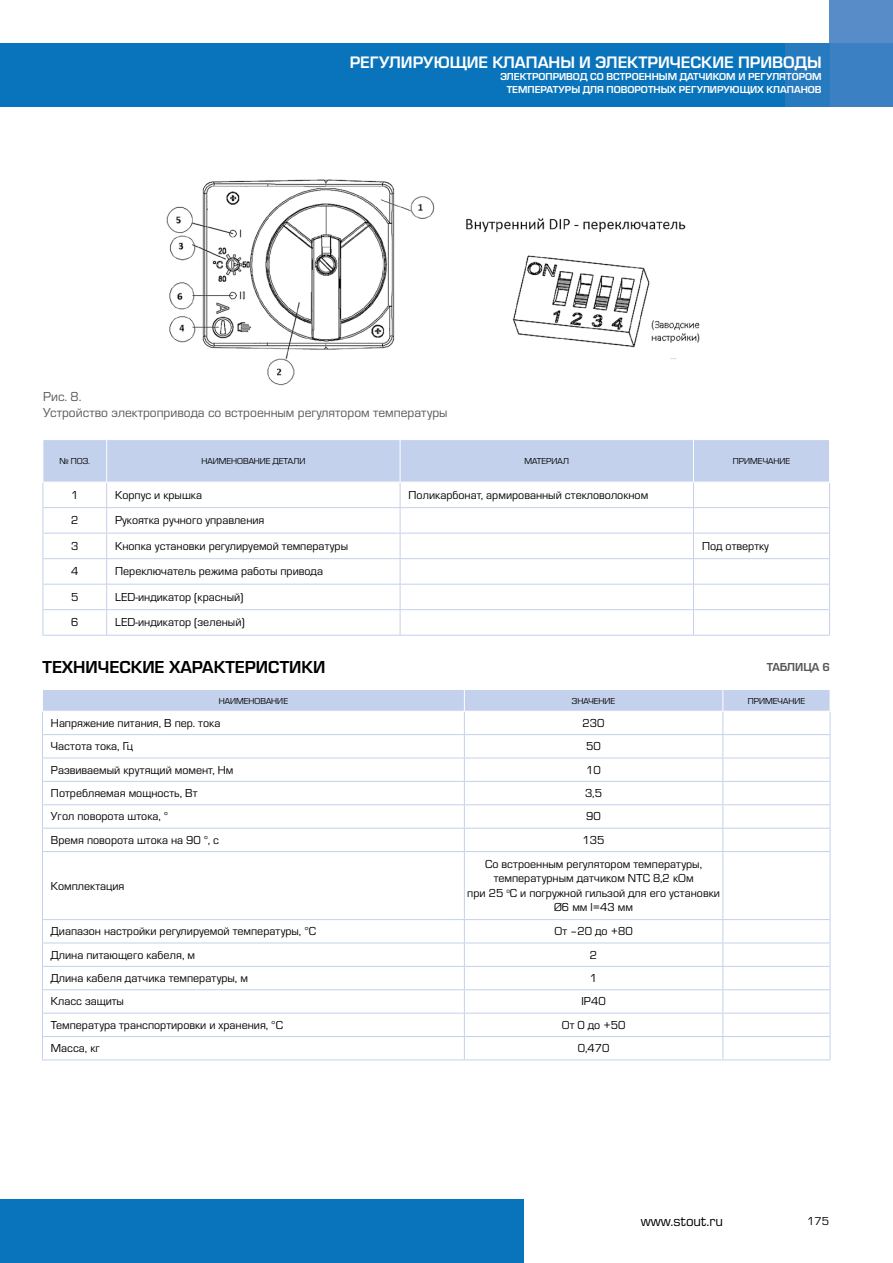
<style>
.page{position:relative;width:893px;height:1263px;background:#fff}
.page>*{position:absolute;margin:0;border:0;box-sizing:border-box;transform-origin:0 0}
.t1{font:700 18px "Eurostile";color:#000}
.t2{font:700 17.25px "Eurostile";color:#fff}
.t3{font:15px "Eurostile";color:#000}
.t4{font:13.5px/16.2px "Eurostile";color:#575756}
.t5{font:12px/14.4px "Eurostile";color:#000;text-align:center}
.t6{font:700 12px "Eurostile";color:#575756}
.t7{font:700 10.5px/12.6px "Eurostile";color:#fff;text-align:right}
.t8{font:9px "Eurostile";color:#000}
</style>
<div class="page">
<div style="left:0;top:1199px;width:523px;height:64px;background:#0974bb"></div>
<div style="left:829px;top:0;width:64px;height:44px;background:#578cc9"></div>
<div style="left:829px;top:44px;width:64px;height:63px;background:#3a80c2"></div>
<div style="left:0;top:44px;width:785px;height:63px;background:#0974bb"></div>
<div style="left:785px;top:44px;width:44px;height:63px;background:#287abe"></div>
<img style="left:166px;top:179px;width:534px;height:207px">
<svg style="left:43px;top:440px;width:787px;height:195px"></svg>
<hr style="left:43px;top:635px;width:64px;height:1px;background:#c4d1ec">
<hr style="left:107px;top:635px;width:293px;height:1px;background:#c4d1ec">
<hr style="left:400px;top:635px;width:293px;height:1px;background:#c4d1ec">
<hr style="left:693px;top:635px;width:137px;height:1px;background:#c4d1ec">
<hr style="left:43px;top:440px;width:1px;height:42px;background:#fff">
<hr style="left:106px;top:440px;width:1px;height:42px;background:#fff">
<hr style="left:400px;top:440px;width:1px;height:42px;background:#fff">
<hr style="left:693px;top:440px;width:1px;height:42px;background:#fff">
<hr style="left:829px;top:440px;width:1px;height:42px;background:#fff">
<hr style="left:43px;top:482px;width:64px;height:1px;background:#fff">
<hr style="left:107px;top:482px;width:293px;height:1px;background:#fff">
<hr style="left:400px;top:482px;width:293px;height:1px;background:#fff">
<hr style="left:693px;top:482px;width:137px;height:1px;background:#fff">
<hr style="left:42px;top:851px;width:422px;height:1px;background:#c4d1ec">
<hr style="left:42px;top:852px;width:1px;height:67px;background:#c4d1ec">
<hr style="left:464px;top:851px;width:259px;height:1px;background:#c4d1ec">
<hr style="left:464px;top:852px;width:1px;height:67px;background:#c4d1ec">
<hr style="left:723px;top:851px;width:107px;height:1px;background:#c4d1ec">
<hr style="left:722px;top:852px;width:1px;height:67px;background:#c4d1ec">
<hr style="left:830px;top:852px;width:1px;height:67px;background:#c4d1ec">
<hr style="left:42px;top:919px;width:422px;height:1px;background:#c4d1ec">
<hr style="left:464px;top:919px;width:259px;height:1px;background:#c4d1ec">
<hr style="left:723px;top:919px;width:107px;height:1px;background:#c4d1ec">
<hr style="left:42px;top:942px;width:422px;height:1px;background:#c4d1ec">
<hr style="left:464px;top:942px;width:259px;height:1px;background:#c4d1ec">
<hr style="left:723px;top:942px;width:107px;height:1px;background:#c4d1ec">
<hr style="left:42px;top:966px;width:422px;height:1px;background:#c4d1ec">
<hr style="left:464px;top:966px;width:259px;height:1px;background:#c4d1ec">
<hr style="left:723px;top:966px;width:107px;height:1px;background:#c4d1ec">
<hr style="left:42px;top:989px;width:422px;height:1px;background:#c4d1ec">
<hr style="left:464px;top:989px;width:259px;height:1px;background:#c4d1ec">
<hr style="left:723px;top:989px;width:107px;height:1px;background:#c4d1ec">
<hr style="left:42px;top:1013px;width:422px;height:1px;background:#c4d1ec">
<hr style="left:464px;top:1013px;width:259px;height:1px;background:#c4d1ec">
<hr style="left:723px;top:1013px;width:107px;height:1px;background:#c4d1ec">
<hr style="left:42px;top:1036px;width:422px;height:1px;background:#c4d1ec">
<svg style="left:42px;top:920px;width:1px;height:139px"></svg>
<hr style="left:464px;top:1036px;width:259px;height:1px;background:#c4d1ec">
<svg style="left:464px;top:920px;width:1px;height:139px"></svg>
<hr style="left:723px;top:1036px;width:107px;height:1px;background:#c4d1ec">
<svg style="left:722px;top:920px;width:1px;height:139px"></svg>
<svg style="left:830px;top:920px;width:1px;height:139px"></svg>
<hr style="left:42px;top:1059px;width:422px;height:1px;background:#c4d1ec">
<hr style="left:464px;top:1059px;width:259px;height:1px;background:#c4d1ec">
<hr style="left:723px;top:1059px;width:107px;height:1px;background:#c4d1ec">
<svg style="left:42px;top:690px;width:789px;height:161px"></svg>
<hr style="left:42px;top:711px;width:422px;height:1px;background:#fff">
<hr style="left:464px;top:711px;width:259px;height:1px;background:#fff">
<hr style="left:723px;top:711px;width:107px;height:1px;background:#fff">
<h2 class="t2" style="left:350px;top:53px;width:473px">РЕГУЛИРУЮЩИЕ КЛАПАНЫ И ЭЛЕКТРИЧЕСКИЕ ПРИВОДЫ</h2>
<p class="t7" style="left:500px;top:71px;width:323px">ЭЛЕКТРОПРИВОД СО ВСТРОЕННЫМ ДАТЧИКОМ И РЕГУЛЯТОРОМ<br>ТЕМПЕРАТУРЫ ДЛЯ ПОВОРОТНЫХ РЕГУЛИРУЮЩИХ КЛАПАНОВ</p>
<p class="t4" style="left:43px;top:388px;width:406px">Рис. 8.<br>Устройство электропривода со встроенным регулятором температуры</p>
<p class="t8" style="left:60px;top:456px;width:32px">№ ПОЗ.</p>
<p class="t8" style="left:201px;top:456px;width:105px">НАИМЕНОВАНИЕ ДЕТАЛИ</p>
<p class="t8" style="left:524px;top:456px;width:46px">МАТЕРИАЛ</p>
<p class="t8" style="left:733px;top:456px;width:59px">ПРИМЕЧАНИЕ</p>
<p class="t5" style="left:71px;top:488px;width:9px">1</p>
<p class="t5" style="left:115px;top:488px;width:88px">Корпус и крышка</p>
<p class="t5" style="left:409px;top:488px;width:241px">Поликарбонат, армированный стекловолокном</p>
<p class="t5" style="left:71px;top:513px;width:9px">2</p>
<p class="t5" style="left:115px;top:513px;width:151px">Рукоятка ручного управления</p>
<p class="t5" style="left:71px;top:539px;width:9px">3</p>
<p class="t5" style="left:115px;top:539px;width:234px">Кнопка установки регулируемой температуры</p>
<p class="t5" style="left:702px;top:539px;width:68px">Под отвертку</p>
<p class="t5" style="left:71px;top:564px;width:9px">4</p>
<p class="t5" style="left:115px;top:564px;width:209px">Переключатель режима работы привода</p>
<p class="t5" style="left:71px;top:590px;width:9px">5</p>
<p class="t5" style="left:115px;top:590px;width:130px">LED-индикатор (красный)</p>
<p class="t5" style="left:71px;top:615px;width:9px">6</p>
<p class="t5" style="left:115px;top:615px;width:131px">LED-индикатор (зеленый)</p>
<h1 class="t1" style="left:42px;top:657px;width:284px">ТЕХНИЧЕСКИЕ ХАРАКТЕРИСТИКИ</h1>
<p class="t6" style="left:767px;top:660px;width:65px">ТАБЛИЦА 6</p>
<p class="t8" style="left:219px;top:696px;width:71px">НАИМЕНОВАНИЕ</p>
<p class="t8" style="left:572px;top:696px;width:45px">ЗНАЧЕНИЕ</p>
<p class="t8" style="left:748px;top:696px;width:59px">ПРИМЕЧАНИЕ</p>
<p class="t5" style="left:51px;top:716px;width:171px">Напряжение питания, В пер. тока</p>
<p class="t5" style="left:583px;top:716px;width:24px">230</p>
<p class="t5" style="left:51px;top:739px;width:84px">Частота тока, Гц</p>
<p class="t5" style="left:586px;top:739px;width:16px">50</p>
<p class="t5" style="left:51px;top:763px;width:184px">Развиваемый крутящий момент, Нм</p>
<p class="t5" style="left:586px;top:763px;width:16px">10</p>
<p class="t5" style="left:51px;top:786px;width:148px">Потребляемая мощность, Вт</p>
<p class="t5" style="left:585px;top:786px;width:18px">3,5</p>
<p class="t5" style="left:51px;top:809px;width:119px">Угол поворота штока, °</p>
<p class="t5" style="left:586px;top:809px;width:16px">90</p>
<p class="t5" style="left:51px;top:833px;width:170px">Время поворота штока на 90 °, с</p>
<p class="t5" style="left:583px;top:833px;width:24px">135</p>
<p class="t5" style="left:51px;top:879px;width:75px">Комплектация</p>
<p class="t5" style="left:467px;top:857px;width:254px">Со встроенным регулятором температуры, температурным датчиком NTC 8,2 кОм<br>при 25 <sup>о</sup>С и погружной гильзой для его установки Ø6 мм l=43 мм</p>
<p class="t5" style="left:51px;top:924px;width:267px">Диапазон настройки регулируемой температуры, °С</p>
<p class="t5" style="left:554px;top:924px;width:80px">От ‒20 до +80</p>
<p class="t5" style="left:51px;top:948px;width:146px">Длина питающего кабеля, м</p>
<p class="t5" style="left:590px;top:948px;width:9px">2</p>
<p class="t5" style="left:51px;top:971px;width:198px">Длина кабеля датчика температуры, м</p>
<p class="t5" style="left:590px;top:971px;width:9px">1</p>
<p class="t5" style="left:51px;top:994px;width:75px">Класс защиты</p>
<p class="t5" style="left:581px;top:994px;width:26px">IP40</p>
<p class="t5" style="left:51px;top:1018px;width:234px">Температура транспортировки и хранения, °С</p>
<p class="t5" style="left:562px;top:1018px;width:65px">От 0 до +50</p>
<p class="t5" style="left:51px;top:1041px;width:50px">Масса, кг</p>
<p class="t5" style="left:578px;top:1041px;width:33px">0,470</p>
<p class="t3" style="left:641px;top:1213px;width:84px">www.stout.ru</p>
<p class="t5" style="left:807px;top:1214px;width:24px">175</p>
</div>
